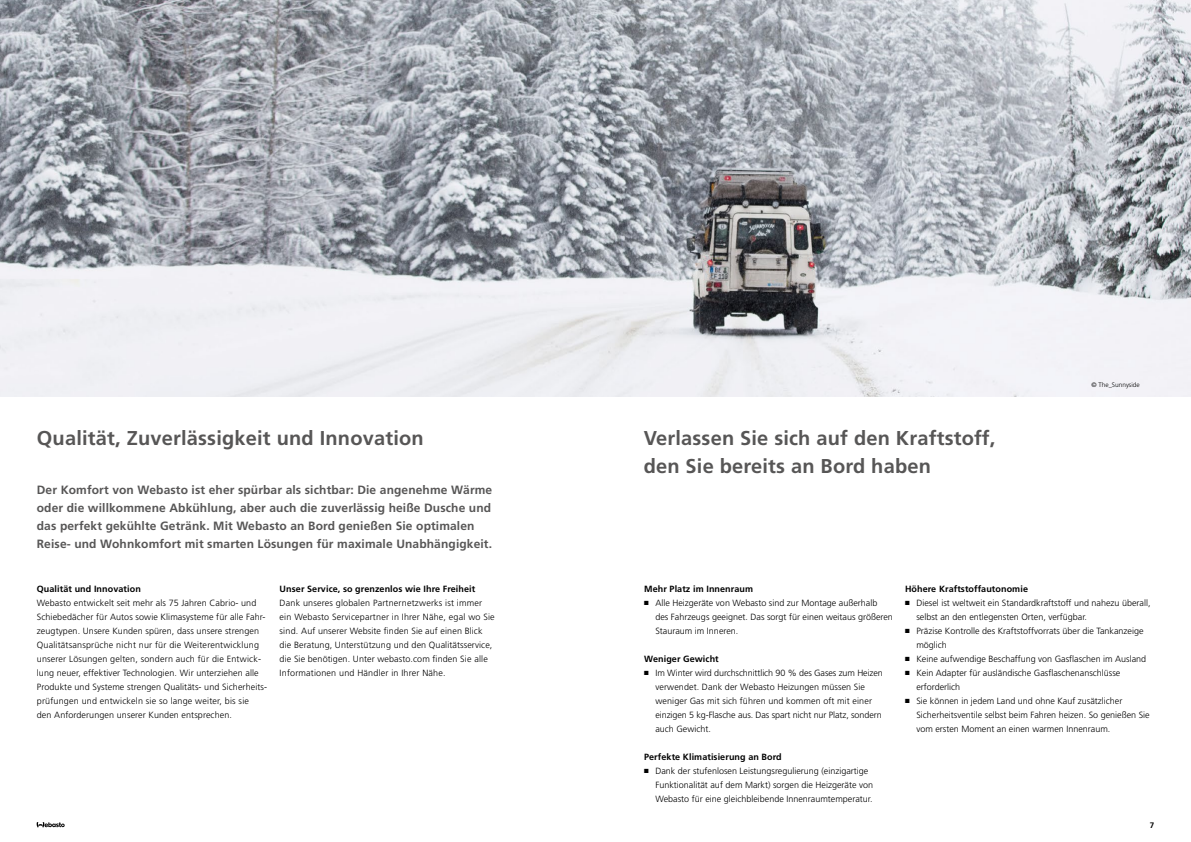
<style>
.page{position:relative;width:1191px;height:842px;background:#fff}
.page>*{position:absolute;margin:0;border:0;box-sizing:border-box;transform-origin:0 0}
.t1{font:700 20px/28px "Frutiger";letter-spacing:.01em;color:#575656}
.t2{font:700 12px/18px "Frutiger";letter-spacing:.01em;color:#575656}
.t3{font:300 9px/14px "Frutiger";color:#000}
.t4{font:700 9px "Frutiger";letter-spacing:.01em;color:#000}
.t5{font:700 8px "Frutiger";color:#000}
.t6{font:300 6.5px "Frutiger";color:#000}
</style>
<div class="page">
<img style="left:0;top:0;width:1191px;height:396px">
<svg style="left:37px;top:822px;width:28px;height:6px"></svg>
<h1 class="t1" style="left:37px;top:424px;width:388px">Qualität, Zuverlässigkeit und Innovation</h1>
<p class="t2" style="left:37px;top:481px;width:457px">Der Komfort von Webasto ist eher spürbar als sichtbar: Die angenehme Wärme oder die willkommene Abkühlung, aber auch die zuverlässig heiße Dusche und das perfekt gekühlte Getränk. Mit Webasto an Bord genießen Sie optimalen Reise- und Wohnkomfort mit smarten Lösungen für maximale Unabhängigkeit.</p>
<p class="t4" style="left:37px;top:584px;width:106px">Qualität und Innovation</p>
<p class="t3" style="left:37px;top:596px;width:232px">Webasto entwickelt seit mehr als 75 Jahren Cabrio- und Schiebedächer für Autos sowie Klimasysteme für alle Fahr&shy;zeugtypen. Unsere Kunden spüren, dass unsere strengen Qualitätsansprüche nicht nur für die Weiterentwicklung unserer Lösungen gelten, sondern auch für die Entwick&shy;lung neuer, effektiver Technologien. Wir unterziehen alle Produkte und Systeme strengen Qualitäts- und Sicherheits&shy;prüfungen und entwickeln sie so lange weiter, bis sie<br>den Anforderungen unserer Kunden entsprechen.</p>
<p class="t4" style="left:280px;top:584px;width:197px">Unser Service, so grenzenlos wie Ihre Freiheit</p>
<p class="t3" style="left:280px;top:596px;width:217px">Dank unseres globalen Partnernetzwerks ist immer ein Webasto Servicepartner in Ihrer Nähe, egal wo Sie sind. Auf unserer Website finden Sie auf einen Blick die Beratung, Unterstützung und den Qualitätsservice, die Sie benötigen. Unter webasto.com finden Sie alle Informationen und Händler in Ihrer Nähe.</p>
<h1 class="t1" style="left:643px;top:424px;width:353px">Verlassen Sie sich auf den Kraftstoff, den Sie bereits an Bord haben</h1>
<p class="t6" style="left:1091px;top:381px;width:50px">© The_Sunnyside</p>
<p class="t4" style="left:644px;top:584px;width:111px">Mehr Platz im Innenraum</p>
<p class="t3" style="left:655px;top:596px;width:239px;text-indent:-11px">■ Alle Heizgeräte von Webasto sind zur Montage außerhalb<br>des Fahrzeugs geeignet. Das sorgt für einen weitaus größeren<br>Stauraum im Inneren.</p>
<p class="t4" style="left:644px;top:654px;width:76px">Weniger Gewicht</p>
<p class="t3" style="left:655px;top:666px;width:229px;text-indent:-11px">■ Im Winter wird durchschnittlich 90 % des Gases zum Heizen verwendet. Dank der Webasto Heizungen müssen Sie weniger Gas mit sich führen und kommen oft mit einer einzigen 5 kg-Flasche aus. Das spart nicht nur Platz, sondern auch Gewicht.</p>
<p class="t4" style="left:644px;top:752px;width:139px">Perfekte Klimatisierung an Bord</p>
<p class="t3" style="left:655px;top:764px;width:219px;text-indent:-11px">■ Dank der stufenlosen Leistungsregulierung (einzigartige<br>Funktionalität auf dem Markt) sorgen die Heizgeräte von<br>Webasto für eine gleichbleibende Innenraumtemperatur.</p>
<p class="t4" style="left:905px;top:584px;width:124px">Höhere Kraftstoffautonomie</p>
<p class="t3" style="left:916px;top:596px;width:236px;text-indent:-11px">■ Diesel ist weltweit ein Standardkraftstoff und nahezu überall, selbst an den entlegensten Orten, verfügbar.</p>
<p class="t3" style="left:916px;top:624px;width:229px;text-indent:-11px">■ Präzise Kontrolle des Kraftstoffvorrats über die Tankanzeige möglich</p>
<p class="t3" style="left:905px;top:652px;width:243px">■ Keine aufwendige Beschaffung von Gasflaschen im Ausland</p>
<p class="t3" style="left:916px;top:666px;width:206px;text-indent:-11px">■ Kein Adapter für ausländische Gasflaschenanschlüsse erforderlich</p>
<p class="t3" style="left:916px;top:694px;width:235px;text-indent:-11px">■ Sie können in jedem Land und ohne Kauf zusätzlicher<br>Sicherheitsventile selbst beim Fahren heizen. So genießen Sie vom ersten Moment an einen warmen Innenraum.</p>
<p class="t5" style="left:1149px;top:820px;width:6px">7</p>
</div>
